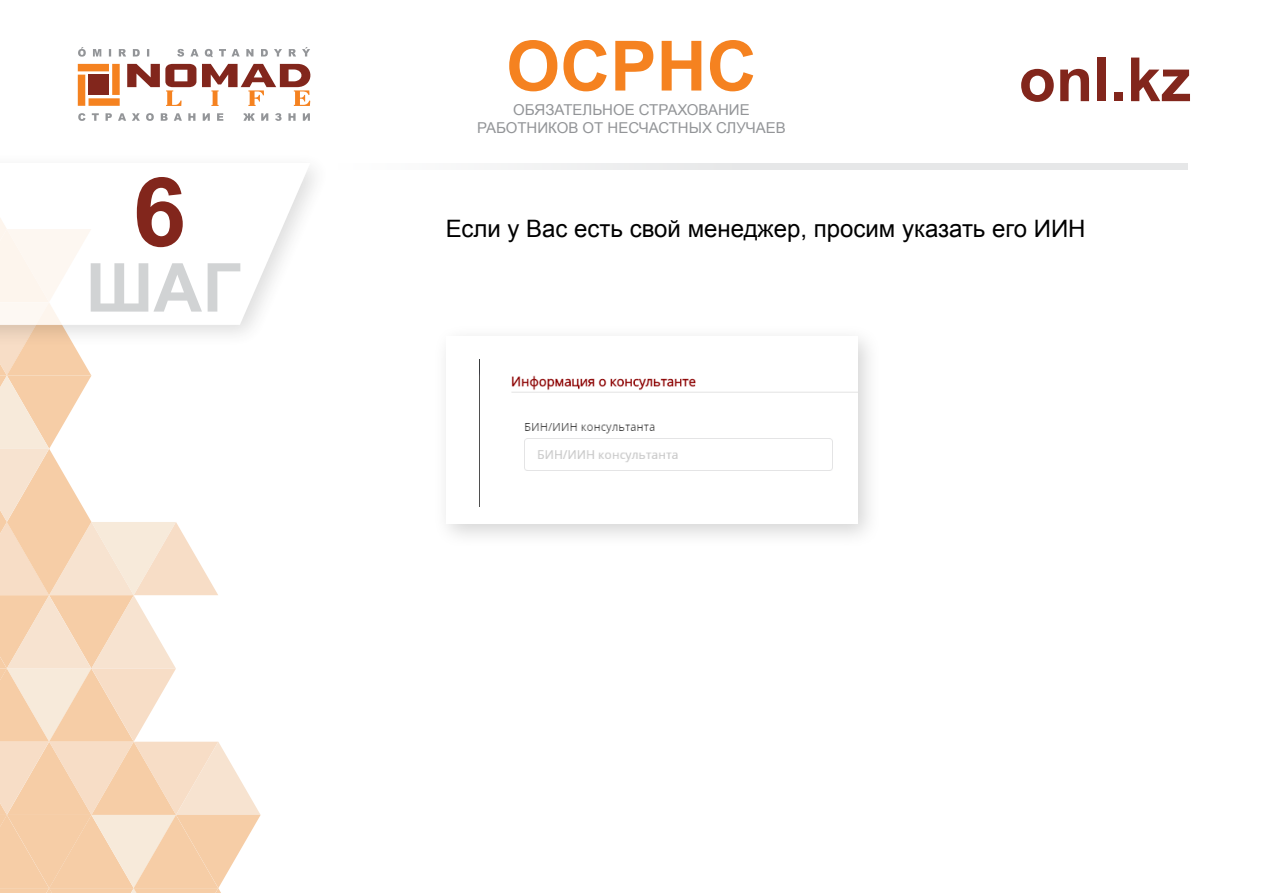
<style>
.page{position:relative;width:1263px;height:893px;background:#fff}
.page>*{position:absolute;margin:0;border:0;box-sizing:border-box;transform-origin:0 0}
.t1{font:700 96px "Arial";color:#82261c}
.t2{font:700 69.45px "Arial";color:#f58220}
.t3{font:700 67.5px "Arial";color:#d1d3d4}
.t4{font:700 60.9px "Arial";color:#82261c}
.t5{font:24px "Arial";color:#000}
.t6{font:15px "Arial";color:#939598}
</style>
<div class="page">
<svg style="left:0;top:350px;width:261px;height:543px"></svg>
<div style="left:0;top:150px;width:333px;height:200px;background:#000;opacity:.17"></div>
<svg style="left:0;top:163px;width:310px;height:162px"></svg>
<div style="left:78px;top:75px;width:7px;height:31px;background:#f58220"></div>
<div style="left:112px;top:64px;width:8px;height:31px;background:#f58220"></div>
<div style="left:78px;top:64px;width:31px;height:7px;background:#f58220"></div>
<div style="left:89px;top:98px;width:31px;height:8px;background:#f58220"></div>
<div style="left:89px;top:75px;width:20px;height:20px;background:#82261c"></div>
<svg style="left:127px;top:64px;width:184px;height:42px"></svg>
<svg style="left:78px;top:47px;width:232px;height:10px"></svg>
<svg style="left:78px;top:113px;width:232px;height:8px"></svg>
<svg style="left:501px;top:163px;width:687px;height:7px;background:#e8e9ea"></svg>
<div style="left:433px;top:324px;width:449px;height:225px;background:#000;opacity:.17"></div>
<div style="left:446px;top:337px;width:411px;height:187px;background:#fff"></div>
<img style="left:511px;top:375px;width:346px;height:96px">
<h1 class="t1" style="left:133px;top:148px;width:55px">6</h1>
<h3 class="t3" style="left:86px;top:243px;width:156px">ШАГ</h3>
<h2 class="t2" style="left:506px;top:20px;width:252px">ОСРНС</h2>
<p class="t6" style="left:513px;top:100px;width:238px">Обязательное страхование</p>
<p class="t6" style="left:477px;top:118px;width:310px">работнико в от несчастных случаев</p>
<h3 class="t4" style="left:1019px;top:39px;width:174px">onl.kz</h3>
<h3 class="t5" style="left:446px;top:213px;width:605px">Если у вас есть свой менеджер, просим указать его ИИН</h3>
</div>
